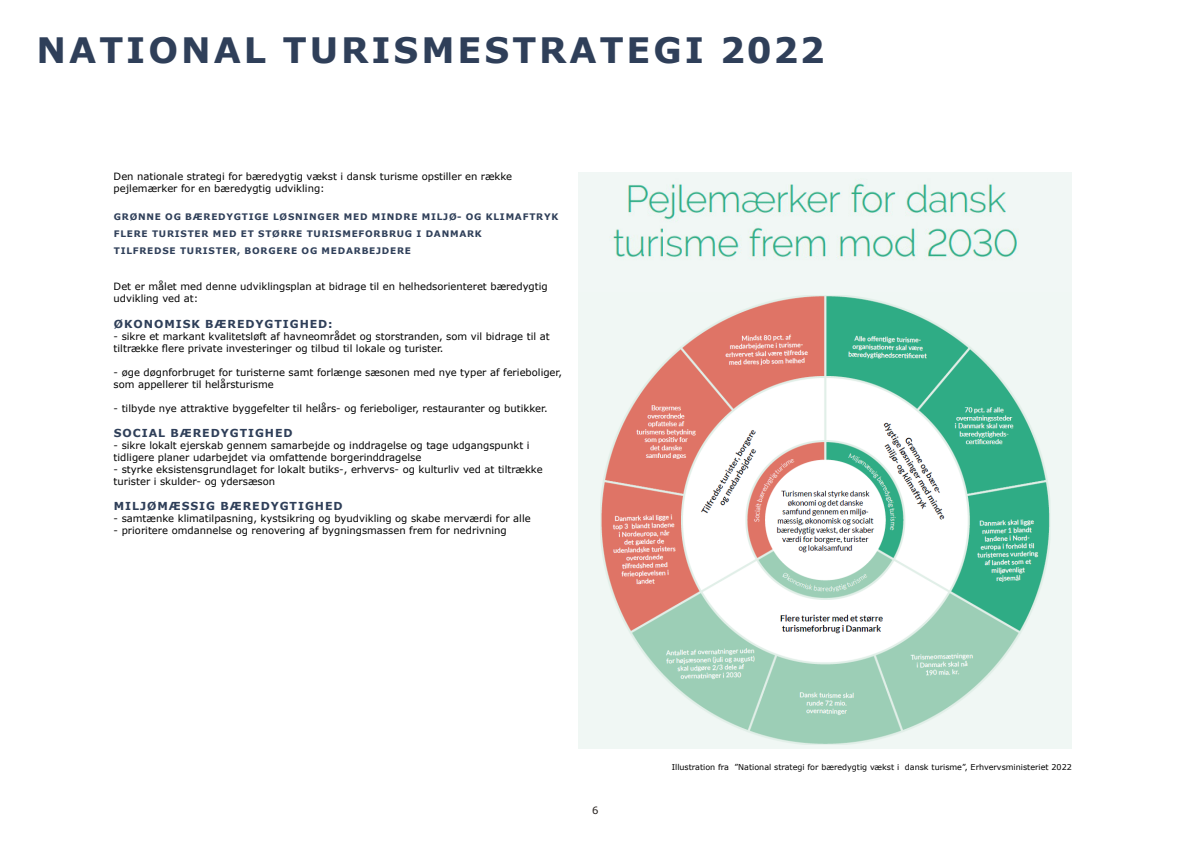
<style>
.page{position:relative;width:1191px;height:842px;background:#fff}
.page>*{position:absolute;margin:0;border:0;box-sizing:border-box;transform-origin:0 0}
.t1{font:700 35px "Verdana";letter-spacing:.085em;color:#2f3f59}
.t2{font:700 11px "Verdana";letter-spacing:.085em;color:#2f3f59}
.t3{font:10px/12px "Verdana";color:#000}
.t4{font:10px "Verdana";color:#221d1a}
.t5{font:700 9px "Verdana";letter-spacing:.085em;color:#2f3f59}
.t6{font:8px "Verdana";color:#000}
</style>
<div class="page">
<img style="left:579px;top:172px;width:492px;height:577px">
<p class="t1" style="left:37px;top:25px;width:789px">NATIONAL TURISMESTRATEGI 2022</p>
<p class="t3" style="left:114px;top:170px;width:400px">Den nationale strategi for bæredygtig vækst i dansk turisme opstiller en række pejlemærker for en bæredygtig udvikling:</p>
<p class="t5" style="left:114px;top:211px;width:446px">GRØNNE OG BÆREDYGTIGE LØSNINGER MED MINDRE MILJØ- OG KLIMAFTRYK</p>
<p class="t5" style="left:114px;top:227px;width:369px">FLERE TURISTER MED ET STØRRE TURISMEFORBRUG I DANMARK</p>
<p class="t5" style="left:114px;top:245px;width:299px">TILFREDSE TURISTER, BORGERE OG MEDARBEJDERE</p>
<p class="t3" style="left:114px;top:281px;width:435px">Det er målet med denne udviklingsplan at bidrage til en helhedsorienteret bæredygtig udvikling ved at:</p>
<p class="t2" style="left:114px;top:316px;width:220px">ØKONOMISK BÆREDYGTIGHED:</p>
<p class="t3" style="left:114px;top:330px;width:437px">- sikre et markant kvalitetsløft af havneområdet og storstranden, som vil bidrage til at tiltrække flere private investeringer og tilbud til lokale og turister.</p>
<p class="t3" style="left:114px;top:366px;width:450px">- øge døgnforbruget for turisterne samt forlænge sæsonen med nye typer af ferieboliger, som appellerer til helårsturisme</p>
<p class="t3" style="left:114px;top:402px;width:435px">- tilbyde nye attraktive byggefelter til helårs- og ferieboliger, restauranter og butikker.</p>
<p class="t2" style="left:114px;top:425px;width:180px">SOCIAL BÆREDYGTIGHED</p>
<p class="t3" style="left:114px;top:439px;width:417px">- sikre lokalt ejerskab gennem samarbejde og inddragelse og tage udgangspunkt i tidligere planer udarbejdet via omfattende borgerinddragelse</p>
<p class="t3" style="left:114px;top:463px;width:430px">- styrke eksistensgrundlaget for lokalt butiks-, erhvervs- og kulturliv ved at tiltrække turister i skulder- og ydersæson</p>
<p class="t2" style="left:114px;top:498px;width:230px">MILJØMÆSSIG BÆREDYGTIGHED</p>
<p class="t3" style="left:114px;top:512px;width:418px">- samtænke klimatilpasning, kystsikring og byudvikling og skabe merværdi for alle</p>
<p class="t3" style="left:114px;top:524px;width:394px">- prioritere omdannelse og renovering af bygningsmassen frem for nedrivning</p>
<p class="t4" style="left:592px;top:803px;width:8px">6</p>
<p class="t6" style="left:672px;top:761px;width:401px">Illustration fra ”National strategi for bæredygtig vækst i dansk turisme”, Erhvervsministeriet 2022</p>
</div>
